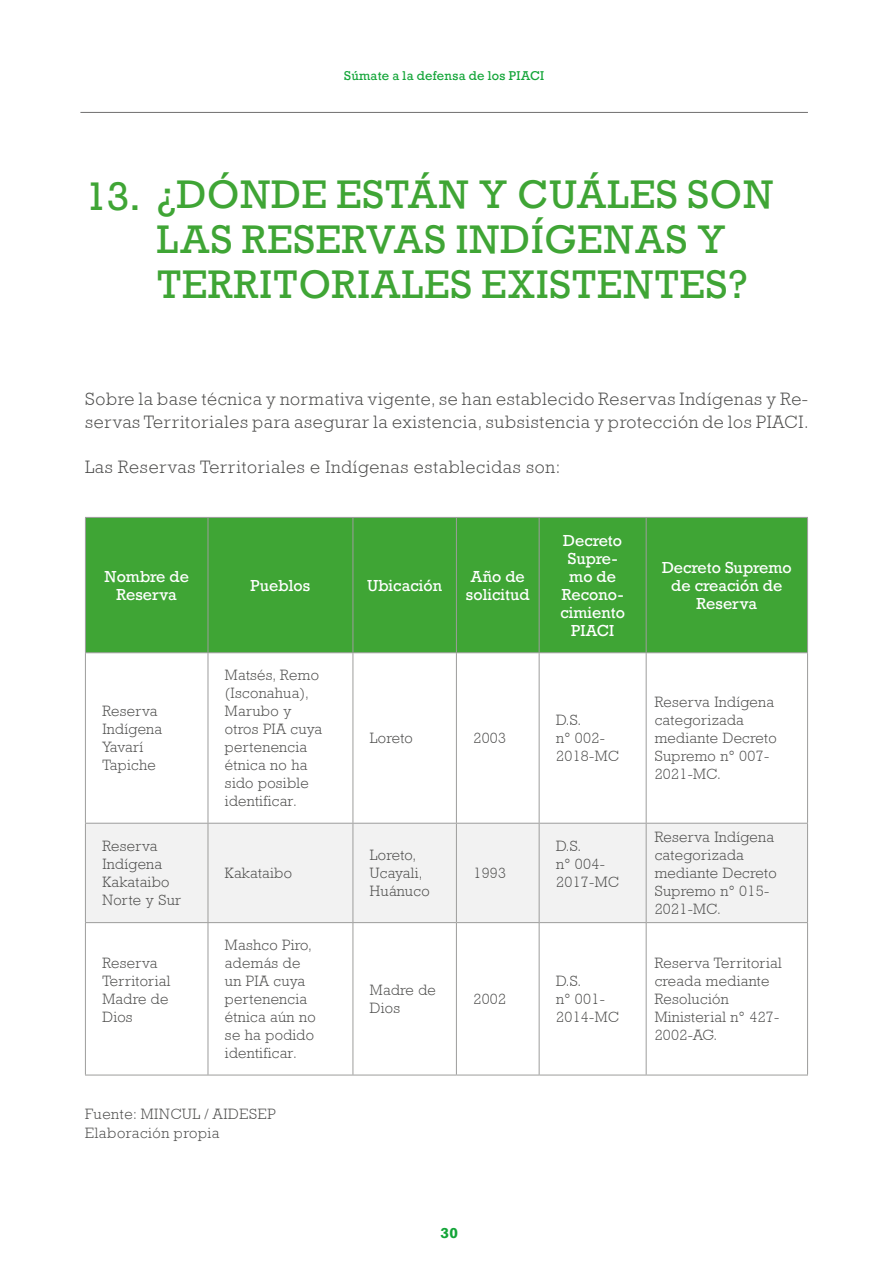
<style>
.page{position:relative;width:893px;height:1263px;background:#fff}
.page>*{position:absolute;margin:0;border:0;box-sizing:border-box;transform-origin:0 0}
.t1{font:37.5px/45px "Rockwell";letter-spacing:.02em;color:#3fa535}
.t2{font:300 18px/22.5px "Rockwell";letter-spacing:.04em;color:#4a4a49}
.t3{font:300 15px/18px "Rockwell";letter-spacing:.02em;color:#4a4a49}
.t4{font:15px/18px "Rockwell";color:#fff;text-align:center}
.t5{font:300 15px/19.5px "Rockwell";letter-spacing:.04em;color:#4a4a49}
.t6{font:700 13.5px "Rockwell";color:#13a538}
.t7{font:12px "Rockwell";letter-spacing:.02em;color:#13a538}
</style>
<div class="page">
<hr style="left:80px;top:112px;width:728px;height:1px;background:#706f6f">
<div style="left:86px;top:518px;width:721px;height:134px;background:#3fa535"></div>
<div style="left:86px;top:824px;width:721px;height:98px;background:#f2f2f2"></div>
<hr style="left:208px;top:518px;width:1px;height:134px;background:#9d9d9c">
<hr style="left:353px;top:518px;width:1px;height:134px;background:#9d9d9c">
<hr style="left:456px;top:518px;width:1px;height:134px;background:#9d9d9c">
<hr style="left:539px;top:518px;width:1px;height:134px;background:#9d9d9c">
<hr style="left:646px;top:518px;width:1px;height:134px;background:#9d9d9c">
<hr style="left:208px;top:653px;width:1px;height:170px;background:#9d9d9c">
<hr style="left:353px;top:653px;width:1px;height:170px;background:#9d9d9c">
<hr style="left:456px;top:653px;width:1px;height:170px;background:#9d9d9c">
<hr style="left:539px;top:653px;width:1px;height:170px;background:#9d9d9c">
<hr style="left:646px;top:653px;width:1px;height:170px;background:#9d9d9c">
<hr style="left:208px;top:823px;width:1px;height:99px;background:#9d9d9c">
<hr style="left:353px;top:823px;width:1px;height:99px;background:#9d9d9c">
<hr style="left:456px;top:823px;width:1px;height:99px;background:#9d9d9c">
<hr style="left:539px;top:823px;width:1px;height:99px;background:#9d9d9c">
<hr style="left:646px;top:823px;width:1px;height:99px;background:#9d9d9c">
<hr style="left:208px;top:923px;width:1px;height:152px;background:#9d9d9c">
<hr style="left:353px;top:923px;width:1px;height:152px;background:#9d9d9c">
<hr style="left:456px;top:923px;width:1px;height:152px;background:#9d9d9c">
<hr style="left:539px;top:923px;width:1px;height:152px;background:#9d9d9c">
<hr style="left:646px;top:923px;width:1px;height:152px;background:#9d9d9c">
<hr style="left:85px;top:653px;width:1px;height:170px;background:#9d9d9c">
<hr style="left:807px;top:653px;width:1px;height:170px;background:#9d9d9c">
<hr style="left:85px;top:823px;width:123px;height:1px;background:#9d9d9c">
<hr style="left:85px;top:823px;width:1px;height:99px;background:#9d9d9c">
<hr style="left:208px;top:823px;width:145px;height:1px;background:#9d9d9c">
<hr style="left:353px;top:823px;width:103px;height:1px;background:#9d9d9c">
<hr style="left:456px;top:823px;width:83px;height:1px;background:#9d9d9c">
<hr style="left:539px;top:823px;width:107px;height:1px;background:#9d9d9c">
<hr style="left:646px;top:823px;width:162px;height:1px;background:#9d9d9c">
<hr style="left:807px;top:823px;width:1px;height:99px;background:#9d9d9c">
<hr style="left:85px;top:922px;width:123px;height:1px;background:#9d9d9c">
<hr style="left:85px;top:923px;width:1px;height:152px;background:#9d9d9c">
<hr style="left:208px;top:922px;width:145px;height:1px;background:#9d9d9c">
<hr style="left:353px;top:922px;width:103px;height:1px;background:#9d9d9c">
<hr style="left:456px;top:922px;width:83px;height:1px;background:#9d9d9c">
<hr style="left:539px;top:922px;width:107px;height:1px;background:#9d9d9c">
<hr style="left:646px;top:922px;width:162px;height:1px;background:#9d9d9c">
<hr style="left:807px;top:923px;width:1px;height:152px;background:#9d9d9c">
<hr style="left:85px;top:1075px;width:123px;height:1px;background:#9d9d9c">
<hr style="left:208px;top:1075px;width:145px;height:1px;background:#9d9d9c">
<hr style="left:353px;top:1075px;width:103px;height:1px;background:#9d9d9c">
<hr style="left:456px;top:1075px;width:83px;height:1px;background:#9d9d9c">
<hr style="left:539px;top:1075px;width:107px;height:1px;background:#9d9d9c">
<hr style="left:646px;top:1075px;width:162px;height:1px;background:#9d9d9c">
<hr style="left:85px;top:517px;width:123px;height:1px;background:#9d9d9c">
<hr style="left:85px;top:518px;width:1px;height:134px;background:#9d9d9c">
<hr style="left:208px;top:517px;width:145px;height:1px;background:#9d9d9c">
<hr style="left:353px;top:517px;width:103px;height:1px;background:#9d9d9c">
<hr style="left:456px;top:517px;width:83px;height:1px;background:#9d9d9c">
<hr style="left:539px;top:517px;width:107px;height:1px;background:#9d9d9c">
<hr style="left:646px;top:517px;width:162px;height:1px;background:#9d9d9c">
<hr style="left:807px;top:518px;width:1px;height:134px;background:#9d9d9c">
<hr style="left:85px;top:652px;width:123px;height:1px;background:#9d9d9c">
<hr style="left:208px;top:652px;width:145px;height:1px;background:#9d9d9c">
<hr style="left:353px;top:652px;width:103px;height:1px;background:#9d9d9c">
<hr style="left:456px;top:652px;width:83px;height:1px;background:#9d9d9c">
<hr style="left:539px;top:652px;width:107px;height:1px;background:#9d9d9c">
<hr style="left:646px;top:652px;width:162px;height:1px;background:#9d9d9c">
<p class="t7" style="left:344px;top:69px;width:201px">Súmate a la defensa de los PIACI</p>
<h1 class="t1" style="left:157px;top:173px;width:618px;text-indent:-72px">13. ¿DÓNDE ESTÁN Y CUÁLES SON<br>LAS RESERVAS INDÍGENAS Y<br>TERRITORIALES EXISTENTES?</h1>
<p class="t2" style="left:85px;top:388px;width:725px">Sobre la base técnica y normativa vigente, se han establecido Reservas Indígenas y Re&shy;servas Territoriales para asegurar la existencia, subsistencia y protección de los PIACI.</p>
<p class="t2" style="left:85px;top:455px;width:477px">Las Reservas Territoriales e Indígenas establecidas son:</p>
<p class="t4" style="left:104px;top:568px;width:86px">Nombre de<br>Reserva</p>
<p class="t4" style="left:251px;top:577px;width:61px">Pueblos</p>
<p class="t4" style="left:367px;top:577px;width:76px">Ubicación</p>
<p class="t4" style="left:466px;top:568px;width:65px">Año de solicitud</p>
<p class="t3" style="left:102px;top:702px;width:61px">Reserva<br>Indígena<br>Yavarí<br>Tapiche</p>
<p class="t3" style="left:102px;top:837px;width:80px">Reserva<br>Indígena<br>Kakataibo<br>Norte y Sur</p>
<p class="t3" style="left:102px;top:954px;width:69px">Reserva<br>Territorial<br>Madre de<br>Dios</p>
<p class="t3" style="left:225px;top:666px;width:99px">Matsés, Remo (Isconahua),<br>Marubo y otros PIA cuya pertenencia étnica no ha sido posible identificar.</p>
<p class="t3" style="left:225px;top:864px;width:69px">Kakataibo</p>
<p class="t3" style="left:225px;top:936px;width:92px">Mashco Piro, además de un PIA cuya pertenencia étnica aún no se ha podido identificar.</p>
<p class="t5" style="left:85px;top:1104px;width:192px">Fuente: MINCUL / AIDESEP<br>Elaboración propia</p>
<p class="t3" style="left:370px;top:729px;width:44px">Loreto</p>
<p class="t3" style="left:473px;top:729px;width:34px">2003</p>
<p class="t3" style="left:370px;top:846px;width:61px">Loreto,<br>Ucayali,<br>Huánuco</p>
<p class="t3" style="left:473px;top:864px;width:34px">1993</p>
<p class="t3" style="left:370px;top:981px;width:67px">Madre de<br>Dios</p>
<p class="t3" style="left:473px;top:990px;width:34px">2002</p>
<p class="t4" style="left:560px;top:532px;width:66px">Decreto<br>Supre&shy;mo de<br>Recono&shy;cimiento<br>PIACI</p>
<p class="t3" style="left:556px;top:711px;width:64px">D.S.<br>n° 002-<br>2018-MC</p>
<p class="t4" style="left:662px;top:559px;width:131px">Decreto Supremo de creación de<br>Reserva</p>
<p class="t3" style="left:655px;top:693px;width:123px">Reserva Indígena categorizada mediante Decreto<br>Supremo n° 007-<br>2021-MC.</p>
<p class="t3" style="left:556px;top:837px;width:64px">D.S.<br>n° 004-<br>2017-MC</p>
<p class="t3" style="left:655px;top:828px;width:123px">Reserva Indígena categorizada mediante Decreto<br>Supremo n° 015-<br>2021-MC.</p>
<p class="t3" style="left:556px;top:972px;width:64px">D.S.<br>n° 001-<br>2014-MC</p>
<p class="t3" style="left:655px;top:954px;width:129px">Reserva Territorial creada mediante<br>Resolución<br>Ministerial n° 427-<br>2002-AG.</p>
<p class="t6" style="left:441px;top:1224px;width:19px">30</p>
</div>
